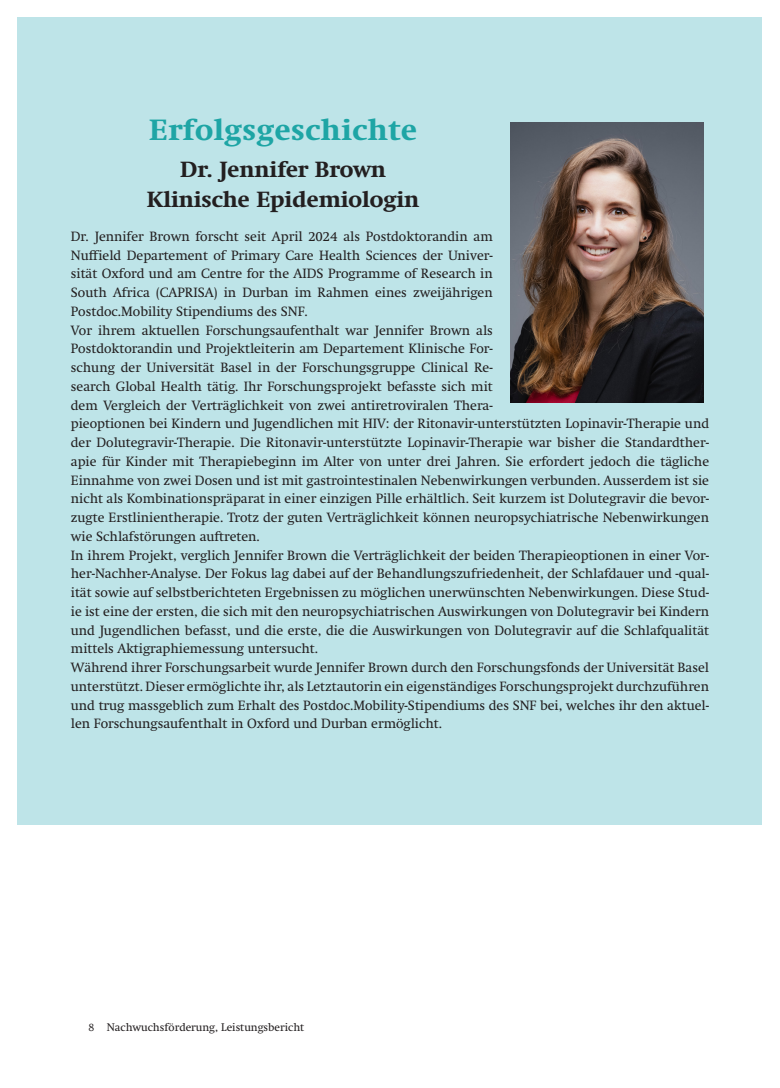
<style>
.page{position:relative;width:780px;height:1088px;background:#fff}
.page>*{position:absolute;margin:0;border:0;box-sizing:border-box;transform-origin:0 0}
.Text_Leistungsbericht{font:700 30px "Swift Neue LT Pro";letter-spacing:.02em;color:#1ea5a5}
.t1{font:700 22.5px "Swift Neue LT Pro";color:#231f20}
.Text_Leistungsbericht-2{font:13.75px/18.8px "Swift Neue LT Pro";color:#231f20;text-align:justify}
.t2{font:11.25px "Swift Neue LT Pro";color:#231f20}
.s1{font-weight:300}
</style>
<div class="page">
<div style="left:18px;top:18px;width:744px;height:807px;background:#bee4e8"></div>
<img style="left:510px;top:123px;width:193px;height:279px">
<p class="Text_Leistungsbericht" style="left:149px;top:113px;width:269px">Erfolgsgeschichte</p>
<p class="t1" style="left:180px;top:156px;width:207px">Dr. Jennifer Brown</p>
<p class="t1" style="left:147px;top:186px;width:274px">Klinische Epidemiologin</p>
<p class="Text_Leistungsbericht-2" style="left:71px;top:227px;width:423px">Dr. Jennifer Brown forscht seit April 2024 als Postdoktorandin am Nuffield Departement of Primary Care Health Sciences der Univer&shy;sität Oxford und am Centre for the AIDS Programme of Research in South Africa (CAPRISA) in Durban im Rahmen eines zweijährigen Postdoc.Mobility Stipendiums des SNF.</p>
<p class="Text_Leistungsbericht-2" style="left:71px;top:320px;width:639px;text-align:left">Vor ihrem aktuellen Forschungsaufenthalt war Jennifer Brown als<br>Postdoktorandin und Projektleiterin am Departement Klinische For-<br>schung der Universität Basel in der Forschungsgruppe Clinical Re-<br>search Global Health tätig. Ihr Forschungsprojekt befasste sich mit<br>dem Vergleich der Verträglichkeit von zwei antiretroviralen Thera-<br>pieoptionen bei Kindern und Jugendlichen mit HIV: der Ritonavir-unterstützten Lopinavir-Therapie und der Dolutegravir-Therapie. Die Ritonavir-unterstützte Lopinavir-Therapie war bisher die Standardther&shy;apie für Kinder mit Therapiebeginn im Alter von unter drei Jahren. Sie erfordert jedoch die tägliche Einnahme von zwei Dosen und ist mit gastrointestinalen Nebenwirkungen verbunden. Ausserdem ist sie nicht als Kombinationspräparat in einer einzigen Pille erhältlich. Seit kurzem ist Dolutegravir die bevor&shy;zugte Erstlinientherapie. Trotz der guten Verträglichkeit können neuropsychiatrische Nebenwirkungen wie Schlafstörungen auftreten.</p>
<p class="Text_Leistungsbericht-2" style="left:71px;top:545px;width:639px">In ihrem Projekt, verglich Jennifer Brown die Verträglichkeit der beiden Therapieoptionen in einer Vor&shy;her-Nachher-Analyse. Der Fokus lag dabei auf der Behandlungszufriedenheit, der Schlafdauer und -qual&shy;ität sowie auf selbstberichteten Ergebnissen zu möglichen unerwünschten Nebenwirkungen. Diese Stud&shy;ie ist eine der ersten, die sich mit den neuropsychiatrischen Auswirkungen von Dolutegravir bei Kindern und Jugendlichen befasst, und die erste, die die Auswirkungen von Dolutegravir auf die Schlafqualität mittels Aktigraphiemessung untersucht.</p>
<p class="Text_Leistungsbericht-2" style="left:71px;top:658px;width:639px">Während ihrer Forschungsarbeit wurde Jennifer Brown durch den Forschungsfonds der Universität Basel unterstützt. Dieser ermöglichte ihr, als Letztautorin ein eigenständiges Forschungsprojekt durchzuführen und trug massgeblich zum Erhalt des Postdoc.Mobility-Stipendiums des SNF bei, welches ihr den aktuel&shy;len Forschungsaufenthalt in Oxford und Durban ermöglicht.</p>
<p class="t2" style="left:89px;top:1020px;width:217px"><span class="s1">8</span> Nachwuchsförderung, Leistungsbericht</p>
</div>
